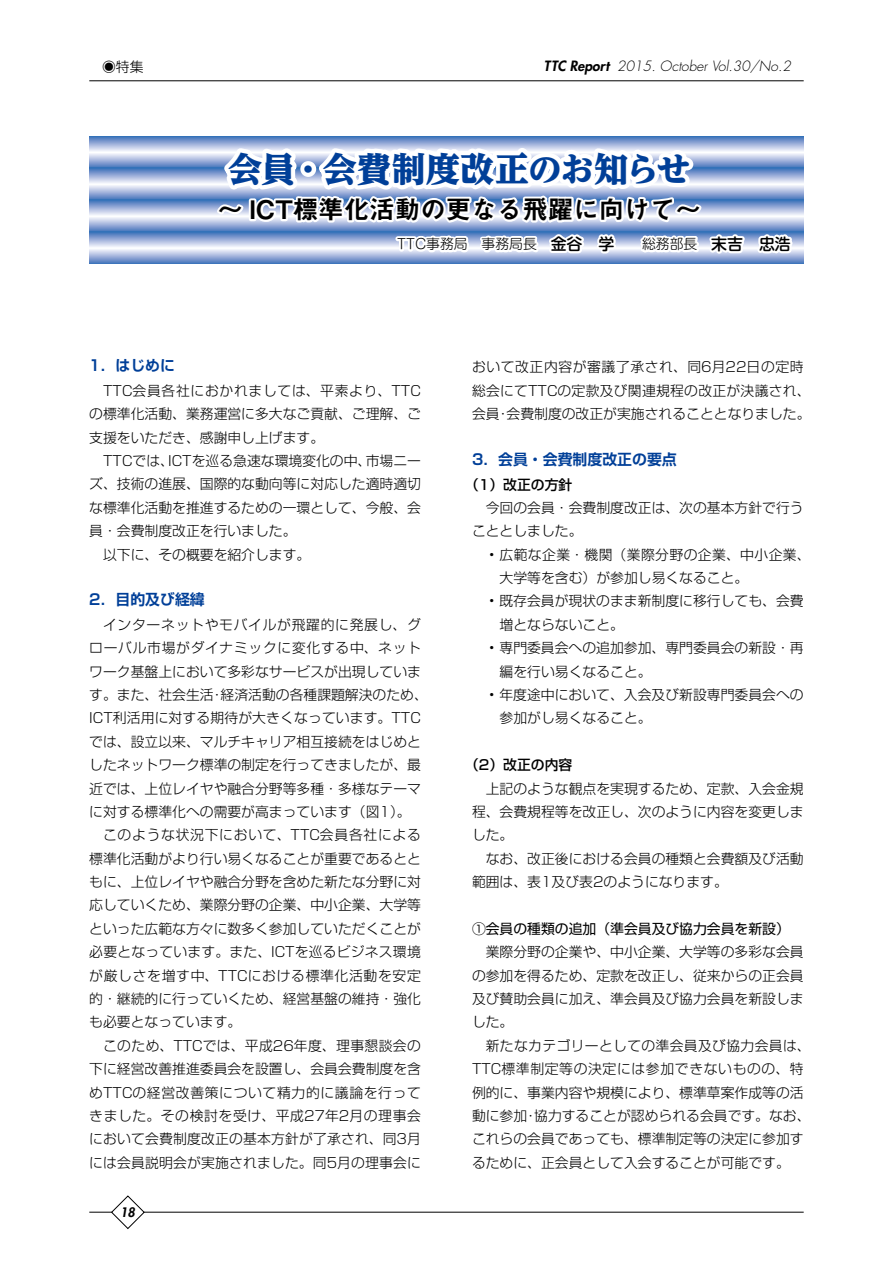
<style>
.page{position:relative;width:893px;height:1263px;background:#fff}
.page>*{position:absolute;margin:0;border:0;box-sizing:border-box;transform-origin:0 0}
.t1{font:800 expanded 34.05px "Reim Yfoz Pro";letter-spacing:-.01em;color:#003f98}
.t2{font:25.5px "Midashi Go Pro MB31";color:#000}
.t3{font:700 14.85px "Shin Go Pro De";color:#003f98}
.t4{font:300 13.8px/23.4px "Shin Go Pro";color:#000}
.t5{font:300 13.8px/23.4px "Shin Go Pro";letter-spacing:.02em;color:#000}
.t6{font:italic 300 13.8px "Futura Std";color:#000}
.t7{font:300 13.8px "Shin M Go Pro";color:#000}
.t8{font:13.8px "Shin Go Pro";color:#000}
.t9{font:500 13.8px "Shin Go Pro";color:#000}
.t10{font:italic 800 12.75px "Futura Std";color:#000}
.s1{font-weight:800}
.s2{font-weight:500;font-size:15.9px}
</style>
<div class="page">
<hr style="left:89px;top:1212px;width:715px;height:1px;background:#000">
<hr style="left:89px;top:81px;width:715px;height:1px;background:#000">
<svg style="left:111px;top:1195px;width:34px;height:34px"></svg>
<svg style="left:89px;top:136px;width:715px;height:32px;background:#9fb5dc"></svg>
<svg style="left:89px;top:168px;width:715px;height:32px;background:#9fb5db"></svg>
<svg style="left:89px;top:200px;width:715px;height:32px;background:#a2b6dc"></svg>
<svg style="left:89px;top:232px;width:715px;height:32px;background:#9db2da"></svg>
<svg style="left:213px;top:80px;width:534px;height:184px"></svg>
<svg style="left:754px;top:219px;width:41px;height:37px"></svg>
<p class="t4" style="left:102px;top:53px;width:43px">◉特集</p>
<p class="t6" style="left:544px;top:58px;width:248px"><span class="s1">TTC Report</span> 2015. October Vol.30/No.2</p>
<h1 class="t1" style="left:228px;top:141px;width:464px">会員・会費制度改正のお知らせ</h1>
<h2 class="t2" style="left:217px;top:189px;width:485px">～ ICT標準化活動の更なる飛躍に向けて～</h2>
<p class="t7" style="left:397px;top:233px;width:395px">TTC事務局　事務局長　<span class="s2">金谷　学</span>　　総務部長　<span class="s2">末吉　忠浩</span></p>
<p class="t3" style="left:89px;top:353px;width:87px">1．はじめに</p>
<p class="t4" style="left:89px;top:377px;width:333px;text-align:justify;text-indent:14px">TTC会員各社におかれましては、平素より、TTCの標準化活動、業務運営に多大なご貢献、ご理解、ご支援をいただき、感謝申し上げます。</p>
<p class="t4" style="left:103px;top:447px;width:319px">TTCでは、ICTを巡る急速な環境変化の中、市場ニー</p>
<p class="t4" style="left:89px;top:471px;width:333px">ズ、技術の進展、国際的な動向等に対応した適時適切</p>
<p class="t4" style="left:89px;top:494px;width:333px">な標準化活動を推進するための一環として、今般、会</p>
<p class="t4" style="left:89px;top:518px;width:209px">員・会費制度改正を行いました。</p>
<p class="t4" style="left:103px;top:541px;width:209px">以下に、その概要を紹介します。</p>
<p class="t3" style="left:89px;top:587px;width:117px">2．目的及び経緯</p>
<p class="t4" style="left:89px;top:611px;width:340px;text-indent:14px">インターネットやモバイルが飛躍的に発展し、グローバル市場がダイナミックに変化する中、ネットワーク基盤上において多彩なサービスが出現しています。また、社会生活・経済活動の各種課題解決のため、<br>ICT利活用に対する期待が大きくなっています。TTCでは、設立以来、マルチキャリア相互接続をはじめとしたネットワーク標準の制定を行ってきましたが、最近では、上位レイヤや融合分野等多種・多様なテーマに対する標準化への需要が高まっています（図1）。</p>
<p class="t4" style="left:89px;top:822px;width:333px;text-align:justify;text-indent:14px">このような状況下において、TTC会員各社による標準化活動がより行い易くなることが重要であるとともに、上位レイヤや融合分野を含めた新たな分野に対応していくため、業際分野の企業、中小企業、大学等といった広範な方々に数多く参加していただくことが必要となっています。また、ICTを巡るビジネス環境が厳しさを増す中、TTCにおける標準化活動を安定的・継続的に行っていくため、経営基盤の維持・強化も必要となっています。</p>
<p class="t4" style="left:89px;top:1032px;width:333px;text-align:justify;text-indent:14px">このため、TTCでは、平成26年度、理事懇談会の下に経営改善推進委員会を設置し、会員会費制度を含めTTCの経営改善策について精力的に議論を行ってきました。その検討を受け、平成27年2月の理事会において会費制度改正の基本方針が了承され、同3月には会員説明会が実施されました。同5月の理事会に</p>
<p class="t10" style="left:120px;top:1204px;width:16px">18</p>
<p class="t5" style="left:472px;top:354px;width:340px">おいて改正内容が審議了承され、同6月22日の定時総会にてTTCの定款及び関連規程の改正が決議され、会員・会費制度の改正が実施されることとなりました。</p>
<p class="t3" style="left:472px;top:447px;width:206px">3．会員・会費制度改正の要点</p>
<p class="t9" style="left:465px;top:473px;width:109px">（1）改正の方針</p>
<p class="t4" style="left:472px;top:494px;width:333px;text-indent:14px">今回の会員・会費制度改正は、次の基本方針で行うこととしました。</p>
<p class="t4" style="left:500px;top:541px;width:312px;text-indent:-10px">• 広範な企業・機関（業際分野の企業、中小企業、大学等を含む）が参加し易くなること。</p>
<p class="t4" style="left:500px;top:588px;width:305px;text-indent:-10px">• 既存会員が現状のまま新制度に移行しても、会費増とならないこと。</p>
<p class="t4" style="left:500px;top:634px;width:306px;text-indent:-10px">• 専門委員会への追加参加、専門委員会の新設・再編を行い易くなること。</p>
<p class="t4" style="left:500px;top:681px;width:305px;text-indent:-10px">• 年度途中において、入会及び新設専門委員会への参加がし易くなること。</p>
<p class="t9" style="left:465px;top:753px;width:109px">（2）改正の内容</p>
<p class="t4" style="left:472px;top:775px;width:333px;text-align:justify;text-indent:14px">上記のような観点を実現するため、定款、入会金規程、会費規程等を改正し、次のように内容を変更しました。</p>
<p class="t4" style="left:472px;top:845px;width:333px;text-indent:14px">なお、改正後における会員の種類と会費額及び活動範囲は、表1及び表2のようになります。</p>
<p class="t8" style="left:472px;top:917px;width:319px">①会員の種類の追加（準会員及び協力会員を新設）</p>
<p class="t4" style="left:472px;top:938px;width:333px;text-align:justify;text-indent:14px">業際分野の企業や、中小企業、大学等の多彩な会員の参加を得るため、定款を改正し、従来からの正会員及び賛助会員に加え、準会員及び協力会員を新設しました。</p>
<p class="t4" style="left:472px;top:1032px;width:340px;text-indent:14px">新たなカテゴリーとしての準会員及び協力会員は、<br>TTC標準制定等の決定には参加できないものの、特例的に、事業内容や規模により、標準草案作成等の活動に参加・協力することが認められる会員です。なお、これらの会員であっても、標準制定等の決定に参加するために、正会員として入会することが可能です。</p>
</div>
